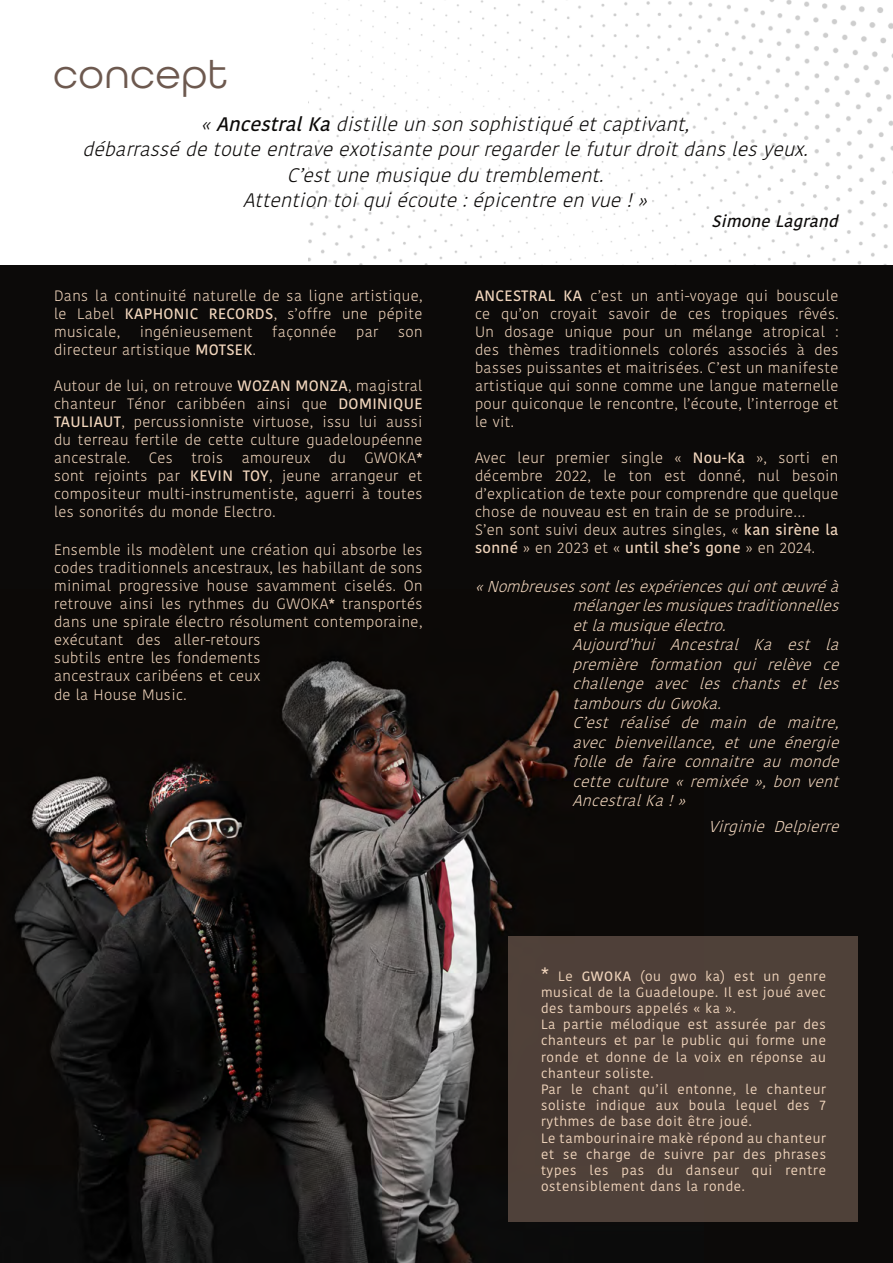
<style>
.page{position:relative;width:893px;height:1263px;background:#fff}
.page>*{position:absolute;margin:0;border:0;box-sizing:border-box;transform-origin:0 0}
.t1{font:42px "All Round Gothic";letter-spacing:.025em;color:#6d594f}
.t2{font:italic 300 19.5px/25.5px "Kohinoor Bangla";color:#0c0a09;text-align:center}
.t3{font:italic 500 16.5px "Kohinoor Bangla";color:#0c0a09}
.t4{font:italic 300 15.75px/19.5px "Kohinoor Bangla";color:#f2d6bd}
.t5{font:300 15px/18px "Kohinoor Bangla";letter-spacing:.025em;color:#f2d6bd;text-align:justify}
.t6{font:13.5px/16.2px "Kohinoor Bangla";letter-spacing:.05em;color:#f2d6bd}
.s1{font-weight:500}
.s2{font-size:19.5px}
</style>
<div class="page">
<img style="left:308px;top:0;width:584px;height:266px">
<div style="left:0;top:266px;width:893px;height:997px;background:#0c0a09"></div>
<img style="left:14px;top:661px;width:689px;height:602px">
<div style="left:508px;top:936px;width:350px;height:285px;background:#4f4139"></div>
<h1 class="t1" style="left:53px;top:49px;width:176px">concept</h1>
<h2 class="t2" style="left:83px;top:111px;width:733px">«<span class="s1">AncestralKa</span>distilleunsonsophistiquéetcaptivant, débarrassédetouteentraveexotisantepourregarderlefuturdroitdanslesyeux.<br>C’estunemusiquedutremblement.<br>Attentiontoiquiécoute:épicentreenvue!»</h2>
<p class="t3" style="left:712px;top:208px;width:133px">SimoneLagrand</p>
<p class="t5" style="left:54px;top:286px;width:370px">Dans la continuité naturelle de sa ligne artistique, le Label <span class="s1">KAPHONIC RECORDS</span>, s’offre une pépite musicale,</p>
<p class="t5" style="left:140px;top:322px;width:114px">ingénieusement</p>
<p class="t5" style="left:272px;top:322px;width:66px">façonnée</p>
<p class="t5" style="left:356px;top:322px;width:24px">par</p>
<p class="t5" style="left:398px;top:322px;width:26px">son</p>
<p class="t5" style="left:54px;top:340px;width:203px">directeur artistique <span class="s1">MOTSEK</span>.</p>
<p class="t5" style="left:54px;top:376px;width:370px">Autour de lui, on retrouve <span class="s1">WOZAN MONZA</span>, magistral chanteur Ténor caribbéen ainsi que <span class="s1">DOMINIQUE TAULIAUT</span>, percussionniste virtuose, issu lui aussi du terreau fertile de cette culture guadeloupéenne ancestrale. Ces trois amoureux du GWOKA<span class="s1">* </span>sont rejoints par <span class="s1">KEVIN TOY</span>, jeune arrangeur et compositeur multi-instrumentiste, aguerri à toutes les sonorités du monde Electro.</p>
<p class="t5" style="left:54px;top:540px;width:370px;text-align:left">Ensemble ils modèlent une création qui absorbe les codes traditionnels ancestraux, les habillant de sons minimal progressive house savamment ciselés. On retrouve ainsi les rythmes du GWOKA<span class="s1">*</span> transportés dans une spirale électro résolument contemporaine, exécutant des aller-retours<br>subtils entre les fondements<br>ancestraux caribéens et ceux</p>
<p class="t5" style="left:54px;top:686px;width:134px">de la House Music.</p>
<p class="t5" style="left:475px;top:286px;width:365px"><span class="s1">ANCESTRAL KA</span> c’est un anti-voyage qui bouscule ce qu’on croyait savoir de ces tropiques rêvés.<br>Un dosage unique pour un mélange atropical : des thèmes traditionnels colorés associés à des basses puissantes et maitrisées. C’est un manifeste artistique qui sonne comme une langue maternelle pour quiconque le rencontre, l’écoute, l’interroge et le vit.</p>
<p class="t5" style="left:475px;top:448px;width:365px;text-align:left">Avec leur premier single « <span class="s1">Nou-Ka</span> », sorti en décembre 2022, le ton est donné, nul besoin d’explication de texte pour comprendre que quelque chose de nouveau est en train de se produire…<br>S’en sont suivi deux autres singles, « <span class="s1">kan sirène la sonné</span> » en 2023 et « <span class="s1">until she’s gone</span> » en 2024.</p>
<p class="t4" style="left:572px;top:576px;width:274px;text-indent:-97px">«Nombreusessontlesexpériencesquiontœuvréà mélangerlesmusiquestraditionnelles etlamusiqueélectro.<br>Aujourd’hui Ancestral Ka est la première formation qui relève ce challenge avec les chants et les tamboursduGwoka.<br>C’est réalisé de main de maitre, avec bienveillance, et une énergie folle de faire connaitre au monde cette culture « remixée », bon vent<br>AncestralKa!»</p>
<p class="t4" style="left:709px;top:816px;width:138px">Virginie Delpierre</p>
<p class="t6" style="left:541px;top:967px;width:287px"><span class="s2">*</span> Le <span class="s1">GWOKA</span> (ou gwo ka) est un genre musical de la Guadeloupe. Il est joué avec des tambours appelés « ka ».<br>La partie mélodique est assurée par des chanteurs et par le public qui forme une ronde et donne de la voix en réponse au chanteur soliste.<br>Par le chant qu’il entonne, le chanteur soliste indique aux boula lequel des 7 rythmes de base doit être joué.<br>Le tambourinaire makè répond au chanteur et se charge de suivre par des phrases types les pas du danseur qui rentre ostensiblement dans la ronde.</p>
</div>
